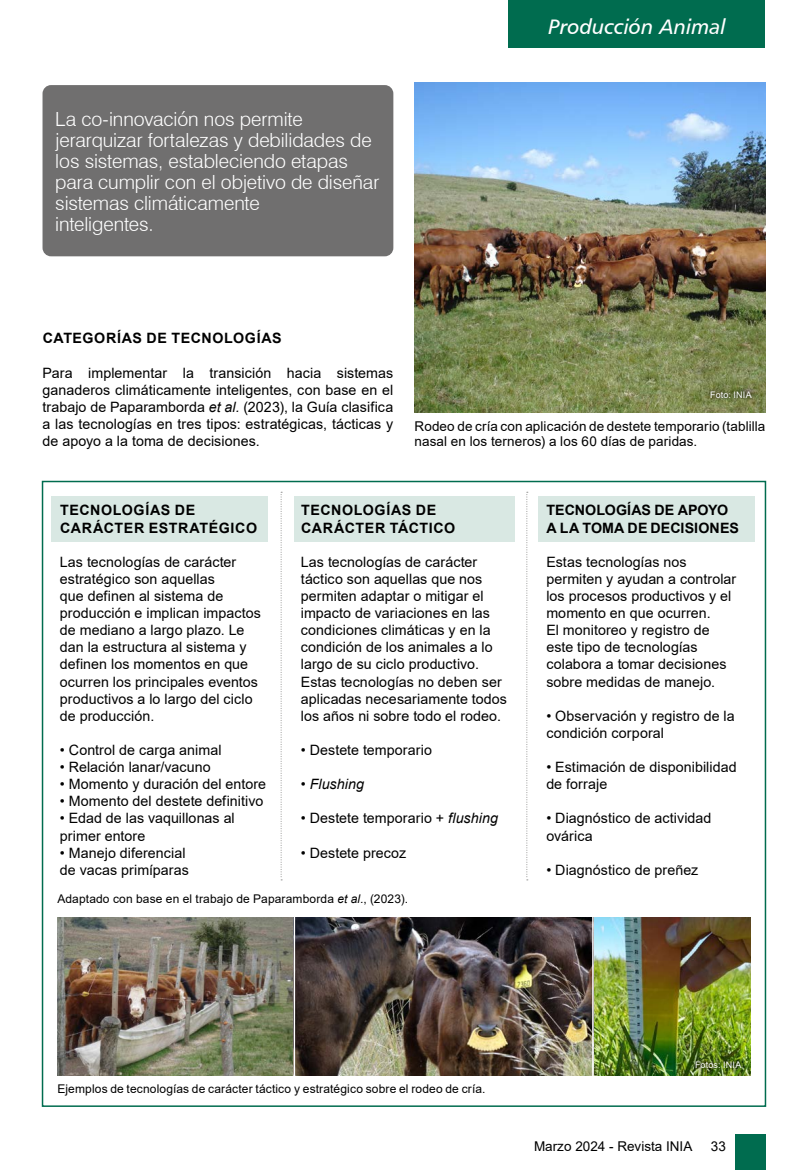
<style>
.page{position:relative;width:808px;height:1170px;background:#fff}
.page>*{position:absolute;margin:0;border:0;box-sizing:border-box;transform-origin:0 0}
.t1{font:21px "Humanist 777 BT Italic B";color:#fff}
.t2{font:300 19.5px/21px "Swiss 721 BT";letter-spacing:-.005em;color:#fff}
.t3{font:14.25px/17.1px "Arial";letter-spacing:.005em;color:#000}
.t4{font:700 14.25px/17.1px "Arial";letter-spacing:.035em;color:#000}
.t5{font:700 14.25px/17.1px "Arial";letter-spacing:.005em;color:#000}
.t6{font:italic 14.25px "Arial";color:#000}
.t7{font:13.5px/15px "Arial";letter-spacing:.005em;color:#000}
.t8{font:12px "Arial";letter-spacing:.015em;color:#000}
.t9{font:9px "Arial";letter-spacing:.025em;color:#fff}
.s1{font-style:italic}
.s2{font-style:normal}
</style>
<div class="page">
<div style="left:508px;top:0;width:257px;height:47px;background:#006c4f"></div>
<div style="left:734px;top:1134px;width:31px;height:35px;background:#006c4f"></div>
<img style="left:415px;top:82px;width:350px;height:330px">
<div style="left:52px;top:496px;width:216px;height:45px;background:#d9e8e3"></div>
<div style="left:294px;top:496px;width:220px;height:45px;background:#d9e8e3"></div>
<div style="left:538px;top:496px;width:216px;height:45px;background:#d9e8e3"></div>
<div style="left:43px;top:85px;width:350px;height:171px;background:#706f6f;border-radius:9px"></div>
<img style="left:296px;top:917px;width:454px;height:158px">
<img style="left:57px;top:917px;width:239px;height:158px">
<svg style="left:281px;top:491px;width:1px;height:389px"></svg>
<svg style="left:526px;top:491px;width:2px;height:389px"></svg>
<hr style="left:294px;top:910px;width:1px;height:172px;background:#fff">
<hr style="left:592px;top:910px;width:2px;height:172px;background:#fff">
<svg style="left:706px;top:387px;width:50px;height:15px"></svg>
<svg style="left:691px;top:1056px;width:54px;height:15px"></svg>
<h2 class="t2" style="left:55px;top:108px;width:326px">La co-innovación nos permite jerarquizar fortalezas y debilidades de los sistemas, estableciendo etapas para cumplir con el objetivo de diseñar sistemas climáticamente<br>inteligentes.</h2>
<h1 class="t1" style="left:548px;top:13px;width:179px">Producción Animal</h1>
<p class="t4" style="left:43px;top:330px;width:240px">CATEGORÍAS DE TECNOLOGÍAS</p>
<p class="t3" style="left:43px;top:364px;width:352px;text-align:justify">Para implementar la transición hacia sistemas ganaderos climáticamente inteligentes, con base en el trabajo de Paparamborda <span class="s1">et al.</span> (2023), la Guía clasifica a las tecnologías en tres tipos: estratégicas, tácticas y de apoyo a la toma de decisiones.</p>
<p class="t9" style="left:710px;top:388px;width:43px">Foto: INIA</p>
<p class="t7" style="left:415px;top:418px;width:352px">Rodeo de cría con aplicación de destete temporario (tablilla nasal en los terneros) a los 60 días de paridas.</p>
<p class="t4" style="left:60px;top:502px;width:198px">TECNOLOGÍAS DE<br>CARÁCTER ESTRATÉGICO</p>
<p class="t3" style="left:60px;top:553px;width:202px">Las tecnologías de carácter estratégico son aquellas<br>que definen al sistema de producción e implican impactos de mediano a largo plazo. Le dan la estructura al sistema y definen los momentos en que ocurren los principales eventos productivos a lo largo del ciclo de producción.</p>
<p class="t3" style="left:60px;top:741px;width:163px">• Control de carga animal</p>
<p class="t3" style="left:60px;top:758px;width:152px">• Relación lanar/vacuno</p>
<p class="t3" style="left:60px;top:775px;width:208px">• Momento y duración del entore</p>
<p class="t3" style="left:60px;top:792px;width:205px">• Momento del destete definitivo</p>
<p class="t3" style="left:60px;top:809px;width:176px">• Edad de las vaquillonas al primer entore</p>
<p class="t3" style="left:60px;top:843px;width:130px">• Manejo diferencial de vacas primíparas</p>
<p class="t4" style="left:301px;top:502px;width:156px">TECNOLOGÍAS DE<br>CARÁCTER TÁCTICO</p>
<p class="t3" style="left:301px;top:553px;width:208px">Las tecnologías de carácter táctico son aquellas que nos permiten adaptar o mitigar el impacto de variaciones en las condiciones climáticas y en la condición de los animales a lo largo de su ciclo productivo.<br>Estas tecnologías no deben ser aplicadas necesariamente todos los años ni sobre todo el rodeo.</p>
<p class="t3" style="left:301px;top:741px;width:133px">• Destete temporario</p>
<p class="t6" style="left:301px;top:774px;width:65px"><span class="s2">•</span> Flushing</p>
<p class="t3" style="left:301px;top:809px;width:199px">• Destete temporario + <span class="s1">flushing</span></p>
<p class="t3" style="left:301px;top:843px;width:107px">• Destete precoz</p>
<p class="t8" style="left:57px;top:890px;width:352px">Adaptado con base en el trabajo de Paparamborda <span class="s1">et al.</span>, (2023).</p>
<p class="t5" style="left:547px;top:502px;width:194px">TECNOLOGÍAS DE APOYO<br>A LA TOMA DE DECISIONES</p>
<p class="t3" style="left:546px;top:553px;width:191px">Estas tecnologías nos permiten y ayudan a controlar los procesos productivos y el momento en que ocurren.<br>El monitoreo y registro de este tipo de tecnologías colabora a tomar decisiones sobre medidas de manejo.</p>
<p class="t3" style="left:546px;top:707px;width:190px">• Observación y registro de la condición corporal</p>
<p class="t3" style="left:546px;top:758px;width:192px">• Estimación de disponibilidad de forraje</p>
<p class="t3" style="left:546px;top:809px;width:167px">• Diagnóstico de actividad ovárica</p>
<p class="t3" style="left:546px;top:861px;width:154px">• Diagnóstico de preñez</p>
<p class="t8" style="left:57px;top:1080px;width:429px">Ejemplos de tecnologías de carácter táctico y estratégico sobre el rodeo de cría.</p>
<p class="t9" style="left:695px;top:1058px;width:48px">Fotos: INIA</p>
<p class="t7" style="left:534px;top:1138px;width:160px">Marzo 2024 - Revista INIA</p>
<p class="t7" style="left:711px;top:1138px;width:17px">33</p>
</div>
